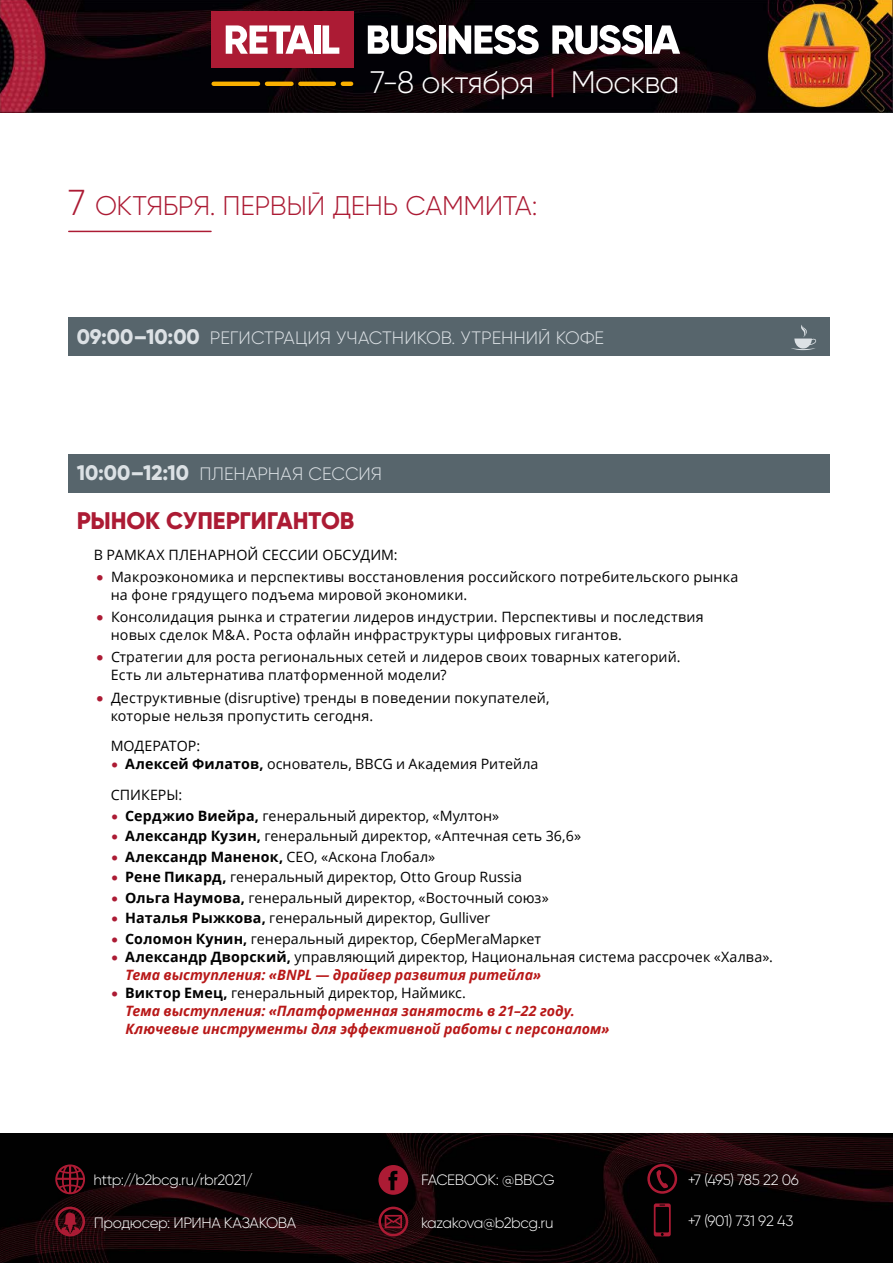
<style>
.page{position:relative;width:893px;height:1263px;background:#fff}
.page>*{position:absolute;margin:0;border:0;box-sizing:border-box;transform-origin:0 0}
.t1{font:300 31.05px "Gilroy";letter-spacing:-.02em;color:#fff}
.t2{font:300 27px "Gilroy";letter-spacing:-.015em;color:#ac1b34}
.t3{font:800 24px "Gilroy";letter-spacing:-.01em;color:#ac1b34}
.t4{font:300 18px "Gilroy";color:#dce1e5}
.t5{font:300 15px "Gilroy";letter-spacing:-.03em;color:#fff}
.t6{font:14.25px/18px "Open Sans";letter-spacing:.01em;color:#000}
.t7{font:italic 700 14.25px/18px "Open Sans";color:#b81818}
.s1{color:#ac1b34}
.s2{font-size:36px}
.s3{font-weight:800;font-size:21px}
.s4{font-family:"Lato";font-weight:500;color:#ac1b34}
.s5{font-family:"Lato";font-size:13.5px;color:#ac1b34}
.s6{font-weight:700}
.s7{font-weight:700;font-style:italic;color:#b81818}
.s8{font-family:"Lato";font-weight:400;font-style:normal;font-size:13.5px;color:#ac1b34}
.s9{font-style:normal;color:#000}
.s10{font-weight:400;font-style:normal;color:#000}
</style>
<div class="page">
<img style="left:0;top:1133px;width:893px;height:130px">
<svg style="left:647px;top:1164px;width:30px;height:30px"></svg>
<svg style="left:55px;top:1164px;width:30px;height:30px"></svg>
<svg style="left:378px;top:1206px;width:30px;height:30px"></svg>
<svg style="left:378px;top:1165px;width:30px;height:30px"></svg>
<svg style="left:55px;top:1206px;width:30px;height:30px"></svg>
<svg style="left:654px;top:1203px;width:17px;height:33px"></svg>
<img style="left:0;top:0;width:893px;height:112px">
<svg style="left:343px;top:82px;width:8px;height:4px"></svg>
<hr style="left:300px;top:82px;width:34px;height:4px;background:#f9b000">
<hr style="left:267px;top:82px;width:24px;height:4px;background:#f9b000">
<hr style="left:214px;top:82px;width:44px;height:4px;background:#f9b000">
<div style="left:211px;top:11px;width:142px;height:57px;background:#ac1b34"></div>
<svg style="left:226px;top:25px;width:87px;height:29px"></svg>
<div style="left:314px;top:25px;width:7px;height:29px;background:#fff"></div>
<svg style="left:323px;top:25px;width:16px;height:29px"></svg>
<svg style="left:368px;top:25px;width:69px;height:29px"></svg>
<div style="left:439px;top:25px;width:6px;height:29px;background:#fff"></div>
<svg style="left:449px;top:25px;width:90px;height:29px"></svg>
<svg style="left:552px;top:25px;width:91px;height:29px"></svg>
<div style="left:645px;top:25px;width:6px;height:29px;background:#fff"></div>
<svg style="left:652px;top:25px;width:28px;height:29px"></svg>
<hr style="left:69px;top:231px;width:142px;height:1px;background:#ac1b34">
<div style="left:68px;top:454px;width:761px;height:39px;background:#57656c"></div>
<div style="left:68px;top:318px;width:761px;height:38px;background:#57656c"></div>
<svg style="left:791px;top:325px;width:25px;height:25px"></svg>
<h1 class="t1" style="left:370px;top:64px;width:311px">7-8 октября <span class="s1">|</span> Москва</h1>
<h2 class="t2" style="left:68px;top:189px;width:471px"><span class="s2">7</span> ОКТЯБРЯ. ПЕРВЫЙ ДЕНЬ САММИТА:</h2>
<p class="t4" style="left:77px;top:326px;width:529px"><span class="s3">09:00–10:00</span> РЕГИСТРАЦИЯ УЧАСТНИКОВ. УТРЕННИЙ КОФЕ</p>
<p class="t4" style="left:77px;top:462px;width:307px"><span class="s3">10:00–12:10</span> ПЛЕНАРНАЯ СЕССИЯ</p>
<h3 class="t3" style="left:77px;top:505px;width:279px">РЫНОК СУПЕРГИГАНТОВ</h3>
<p class="t6" style="left:94px;top:545px;width:306px">В РАМКАХ ПЛЕНАРНОЙ СЕССИИ ОБСУДИМ:</p>
<p class="t6" style="left:111px;top:567px;width:629px;text-indent:-15px"><span class="s4">•</span> Макроэкономика и перспективы восстановления российского потребительского рынка на фоне грядущего подъема мировой экономики.</p>
<p class="t6" style="left:111px;top:607px;width:594px;text-indent:-15px"><span class="s4">•</span> Консолидация рынка и стратегии лидеров индустрии. Перспективы и последствия новых сделок M&amp;A. Роста офлайн инфраструктуры цифровых гигантов.</p>
<p class="t6" style="left:111px;top:648px;width:571px;text-indent:-15px"><span class="s4">•</span> Стратегии для роста региональных сетей и лидеров своих товарных категорий.<br>Есть ли альтернатива платформенной модели?</p>
<p class="t6" style="left:111px;top:688px;width:440px;text-indent:-15px"><span class="s4">•</span> Деструктивные (disruptive) тренды в поведении покупателей, которые нельзя пропустить сегодня.</p>
<p class="t6" style="left:111px;top:737px;width:91px">МОДЕРАТОР:</p>
<p class="t6" style="left:111px;top:748px;width:429px;line-height:30.8px"><span class="s5">•</span> <span class="s6">Алексей Филатов,</span> основатель, BBCG и Академия Ритейла<br>СПИКЕРЫ:</p>
<p class="t6" style="left:111px;top:806px;width:390px"><span class="s5">•</span> <span class="s6">Серджио Виейра,</span> генеральный директор, «Мултон»</p>
<p class="t6" style="left:111px;top:827px;width:472px"><span class="s5">•</span> <span class="s6">Александр Кузин,</span> генеральный директор, «Аптечная сеть 36,6»</p>
<p class="t6" style="left:111px;top:847px;width:326px"><span class="s5">•</span> <span class="s6">Александр Маненок,</span> СЕО, «Аскона Глобал»</p>
<p class="t6" style="left:111px;top:868px;width:413px"><span class="s5">•</span> <span class="s6">Рене Пикард,</span> генеральный директор, Otto Group Russia</p>
<p class="t6" style="left:111px;top:888px;width:440px"><span class="s5">•</span> <span class="s6">Ольга Наумова,</span> генеральный директор, «Восточный союз»</p>
<p class="t6" style="left:111px;top:909px;width:381px"><span class="s5">•</span> <span class="s6">Наталья Рыжкова,</span> генеральный директор, Gulliver</p>
<p class="t6" style="left:111px;top:929px;width:432px"><span class="s5">•</span> <span class="s6">Соломон Кунин,</span> генеральный директор, СберМегаМаркет</p>
<p class="t6" style="left:126px;top:947px;width:649px;text-indent:-15px"><span class="s5">•</span> <span class="s6">Александр Дворский,</span> управляющий директор, Национальная система рассрочек «Халва».<br><span class="s7">Тема выступления: «BNPL — драйвер развития ритейла»</span></p>
<p class="t7" style="left:126px;top:983px;width:485px;text-indent:-15px"><span class="s8">•</span> <span class="s9">Виктор Емец,</span> <span class="s10">генеральный директор, Наймикс.<br></span>Тема выступления: «Платформенная занятость в 21–22 году.<br>Ключевые инструменты для эффективной работы с персоналом»</p>
<p class="t5" style="left:94px;top:1171px;width:161px">http://b2bcg.ru/rbr2021/</p>
<p class="t5" style="left:94px;top:1213px;width:204px">Продюсер: ИРИНА КАЗАКОВА</p>
<p class="t5" style="left:421px;top:1171px;width:135px">FACEBOOK: @BBCG</p>
<p class="t5" style="left:688px;top:1170px;width:113px">+7 (495) 785 22 06</p>
<p class="t5" style="left:688px;top:1211px;width:107px">+7 (901) 731 92 43</p>
<p class="t5" style="left:421px;top:1213px;width:134px">kazakova@b2bcg.ru</p>
</div>
